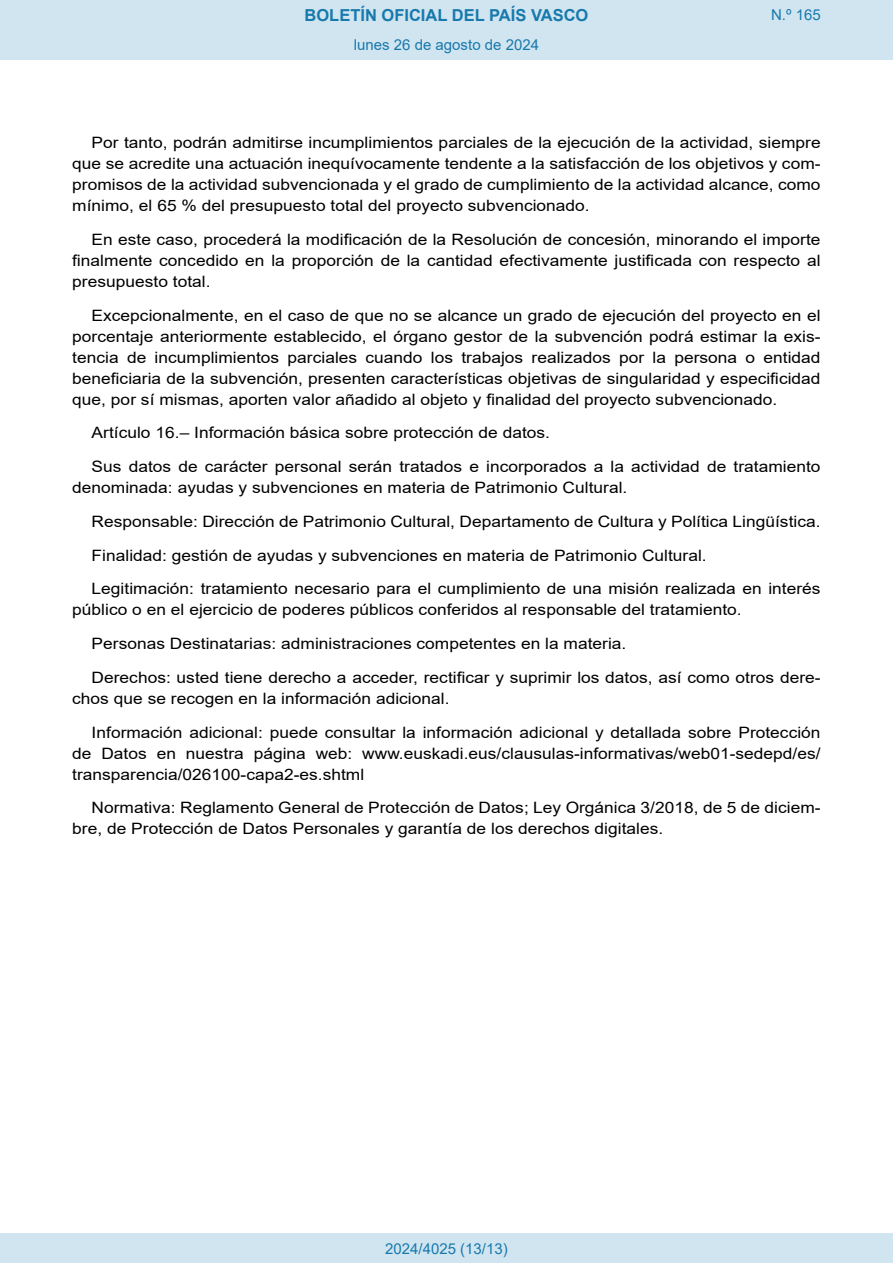
<style>
.page{position:relative;width:893px;height:1263px;background:#fff}
.page>*{position:absolute;margin:0;border:0;box-sizing:border-box;transform-origin:0 0}
.t1{font:700 16.5px "Arial";color:#1879ad}
.BOPVDetalle{font:15.6px/21px "Arial";color:#000;text-align:justify;scale:1.11 1}
.Paginacion_Centro{font:15px "Arial";color:#1879ad}
</style>
<div class="page">
<div style="left:0;top:0;width:893px;height:60px;background:#d0e5f0"></div>
<div style="left:0;top:1233px;width:893px;height:30px;background:#d0e5f0"></div>
<p class="t1" style="left:305px;top:3px;width:285px">BOLETÍN OFICIAL DEL PAÍS VASCO</p>
<p class="Paginacion_Centro" style="left:354px;top:35px;width:187px">lunes 26 de agosto de 2024</p>
<p class="Paginacion_Centro" style="left:771px;top:5px;width:51px">N.º 165</p>
<p class="BOPVDetalle" style="left:72px;top:132px;width:676px;text-indent:19px">Por tanto, podrán admitirse incumplimientos parciales de la ejecución de la actividad, siempre que se acredite una actuación inequívocamente tendente a la satisfacción de los objetivos y com&shy;promisos de la actividad subvencionada y el grado de cumplimiento de la actividad alcance, como mínimo, el 65 % del presupuesto total del proyecto subvencionado.</p>
<p class="BOPVDetalle" style="left:72px;top:229px;width:676px;text-indent:19px">En este caso, procederá la modificación de la Resolución de concesión, minorando el importe finalmente concedido en la proporción de la cantidad efectivamente justificada con respecto al presupuesto total.</p>
<p class="BOPVDetalle" style="left:72px;top:305px;width:676px;text-indent:19px">Excepcionalmente, en el caso de que no se alcance un grado de ejecución del proyecto en el porcentaje anteriormente establecido, el órgano gestor de la subvención podrá estimar la exis&shy;tencia de incumplimientos parciales cuando los trabajos realizados por la persona o entidad beneficiaria de la subvención, presenten características objetivas de singularidad y especificidad que, por sí mismas, aporten valor añadido al objeto y finalidad del proyecto subvencionado.</p>
<p class="BOPVDetalle" style="left:92px;top:422px;width:415px">Artículo 16.– Información básica sobre protección de datos.</p>
<p class="BOPVDetalle" style="left:72px;top:456px;width:676px;text-indent:19px">Sus datos de carácter personal serán tratados e incorporados a la actividad de tratamiento denominada: ayudas y subvenciones en materia de Patrimonio Cultural.</p>
<p class="BOPVDetalle" style="left:92px;top:511px;width:658px">Responsable: Dirección de Patrimonio Cultural, Departamento de Cultura y Política Lingüística.</p>
<p class="BOPVDetalle" style="left:92px;top:545px;width:556px">Finalidad: gestión de ayudas y subvenciones en materia de Patrimonio Cultural.</p>
<p class="BOPVDetalle" style="left:72px;top:578px;width:676px;text-indent:19px">Legitimación: tratamiento necesario para el cumplimiento de una misión realizada en interés público o en el ejercicio de poderes públicos conferidos al responsable del tratamiento.</p>
<p class="BOPVDetalle" style="left:92px;top:633px;width:483px">Personas Destinatarias: administraciones competentes en la materia.</p>
<p class="BOPVDetalle" style="left:72px;top:667px;width:676px;text-indent:19px">Derechos: usted tiene derecho a acceder, rectificar y suprimir los datos, así como otros dere&shy;chos que se recogen en la información adicional.</p>
<p class="BOPVDetalle" style="left:72px;top:722px;width:676px;text-indent:19px">Información adicional: puede consultar la información adicional y detallada sobre Protección de Datos en nuestra página web: www.euskadi.eus/clausulas-informativas/web01-sedepd/es/ transparencia/026100-capa2-es.shtml</p>
<p class="BOPVDetalle" style="left:72px;top:797px;width:676px;text-indent:19px">Normativa: Reglamento General de Protección de Datos; Ley Orgánica 3/2018, de 5 de diciem&shy;bre, de Protección de Datos Personales y garantía de los derechos digitales.</p>
<p class="Paginacion_Centro" style="left:385px;top:1238px;width:124px">2024/4025 (13/13)</p>
</div>
